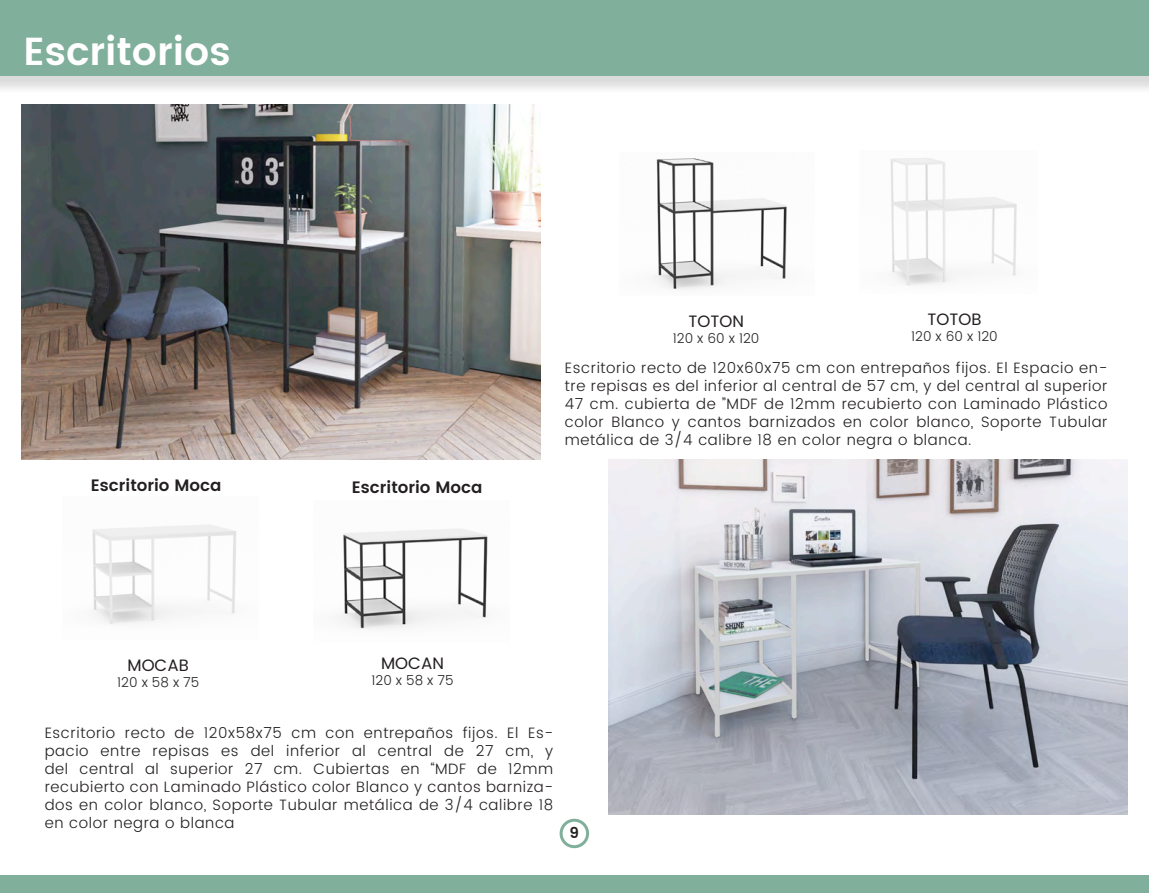
<style>
.page{position:relative;width:1149px;height:893px;background:#fff}
.page>*{position:absolute;margin:0;border:0;box-sizing:border-box;transform-origin:0 0}
.t1{font:600 39px "Poppins";color:#fff}
.t2{font:600 16.5px "Poppins";color:#231f20}
.t3{font:16.5px "Poppins";color:#231f20}
.t4{font:300 15px/18px "Poppins";letter-spacing:.04em;color:#231f20;text-align:justify}
.t5{font:600 15px "Poppins";color:#231f20}
.t6{font:300 13.5px "Poppins";color:#231f20}
</style>
<div class="page">
<div style="left:0;top:0;width:1148px;height:95px;background:#231f20;opacity:.16"></div>
<div style="left:0;top:0;width:1148px;height:76px;background:#80af9b"></div>
<div style="left:0;top:875px;width:1148px;height:18px;background:#80af9b"></div>
<div style="left:559px;top:819px;width:30px;height:29px;border:3px solid #80af9b;border-radius:50%"></div>
<img style="left:21px;top:104px;width:519px;height:355px">
<img style="left:608px;top:459px;width:519px;height:355px">
<img style="left:655px;top:158px;width:132px;height:132px">
<img style="left:890px;top:158px;width:127px;height:128px">
<img style="left:92px;top:524px;width:144px;height:101px">
<img style="left:341px;top:528px;width:147px;height:101px">
<p class="t1" style="left:24px;top:22px;width:208px">Escritorios</p>
<p class="t2" style="left:91px;top:473px;width:132px">Escritorio Moca</p>
<p class="t2" style="left:352px;top:475px;width:132px">Escritorio Moca</p>
<p class="t3" style="left:688px;top:309px;width:57px">TOTON</p>
<p class="t6" style="left:672px;top:329px;width:88px">120 x 60 x 120</p>
<p class="t3" style="left:927px;top:307px;width:55px">TOTOB</p>
<p class="t6" style="left:910px;top:327px;width:88px">120 x 60 x 120</p>
<p class="t4" style="left:564px;top:360px;width:544px">Escritorio recto de 120x60x75 cm con entrepaños fijos. El Espacio en&shy;tre repisas es del inferior al central de 57 cm, y del central al superior 47 cm. cubierta de ”MDF de 12mm recubierto con Laminado Plástico color Blanco y cantos barnizados en color blanco, Soporte Tubular metálica de 3/4 calibre 18 en color negra o blanca.</p>
<p class="t3" style="left:127px;top:653px;width:63px">MOCAB</p>
<p class="t6" style="left:117px;top:673px;width:84px">120 x 58 x 75</p>
<p class="t3" style="left:381px;top:651px;width:64px">MOCAN</p>
<p class="t6" style="left:371px;top:670px;width:84px">120 x 58 x 75</p>
<p class="t4" style="left:45px;top:724px;width:510px">Escritorio recto de 120x58x75 cm con entrepaños fijos. El Es&shy;pacio entre repisas es del inferior al central de 27 cm, y del central al superior 27 cm. Cubiertas en “MDF de 12mm recubierto con Laminado Plástico color Blanco y cantos barniza&shy;dos en color blanco, Soporte Tubular metálica de 3/4 calibre 18 en color negra o blanca</p>
<p class="t5" style="left:569px;top:822px;width:11px">9</p>
</div>
